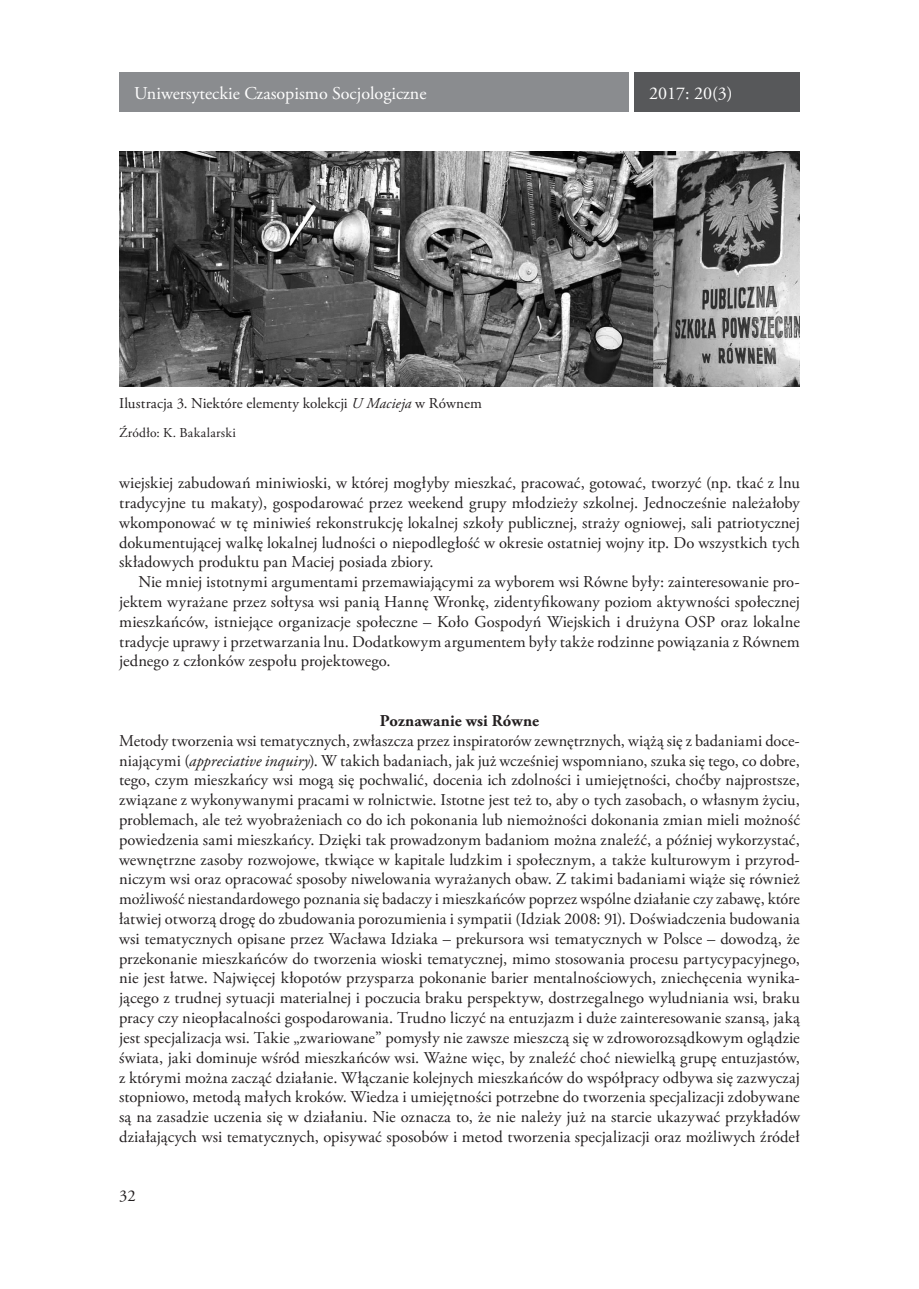
<style>
.page{position:relative;width:919px;height:1289px;background:#fff}
.page>*{position:absolute;margin:0;border:0;box-sizing:border-box;transform-origin:0 0}
.t1{font:18px "Adobe Garamond Pro";color:#fff}
.t2{font:16.5px/19.8px "Adobe Garamond Pro";letter-spacing:.005em;color:#231f20;text-align:justify}
.t3{font:700 16.5px "Adobe Garamond Pro";letter-spacing:.005em;color:#231f20}
.t4{font:15px "Adobe Garamond Pro";letter-spacing:.005em;color:#231f20}
.t5{font:13.5px "Adobe Garamond Pro";letter-spacing:.015em;color:#231f20}
.s1{font-style:italic}
</style>
<div class="page">
<div style="left:119px;top:72px;width:509px;height:40px;background:#8a8c8f"></div>
<div style="left:634px;top:72px;width:165px;height:40px;background:#57585a"></div>
<img style="left:119px;top:151px;width:680px;height:235px">
<p class="t1" style="left:134px;top:82px;width:294px">Uniwersyteckie Czasopismo Socjologiczne</p>
<p class="t4" style="left:119px;top:394px;width:364px">Ilustracja 3. Niektóre elementy kolekcji <span class="s1">U Macieja</span> w Równem</p>
<p class="t5" style="left:119px;top:424px;width:118px">Źródło: K. Bakalarski</p>
<p class="t1" style="left:649px;top:82px;width:85px">2017: 20(3)</p>
<p class="t2" style="left:119px;top:473px;width:682px">wiejskiej zabudowań miniwioski, w której mogłyby mieszkać, pracować, gotować, tworzyć (np. tkać z lnu tradycyjne tu makaty), gospodarować przez weekend grupy młodzieży szkolnej. Jednocześnie należałoby wkomponować w tę miniwieś rekonstrukcję lokalnej szkoły publicznej, straży ogniowej, sali patriotycznej dokumentującej walkę lokalnej ludności o niepodległość w okresie ostatniej wojny itp. Do wszystkich tych składowych produktu pan Maciej posiada zbiory.</p>
<p class="t2" style="left:119px;top:572px;width:682px;text-indent:20px">Nie mniej istotnymi argumentami przemawiającymi za wyborem wsi Równe były: zainteresowanie pro&shy;jektem wyrażane przez sołtysa wsi panią Hannę Wronkę, zidentyfikowany poziom aktywności społecznej mieszkańców, istniejące organizacje społeczne – Koło Gospodyń Wiejskich i drużyna OSP oraz lokalne tradycje uprawy i przetwarzania lnu. Dodatkowym argumentem były także rodzinne powiązania z Równem jednego z członków zespołu projektowego.</p>
<p class="t3" style="left:380px;top:711px;width:160px">Poznawanie wsi Równe</p>
<p class="t2" style="left:119px;top:731px;width:682px">Metody tworzenia wsi tematycznych, zwłaszcza przez inspiratorów zewnętrznych, wiążą się z badaniami doce&shy;niającymi (<span class="s1">appreciative inquiry</span>). W takich badaniach, jak już wcześniej wspomniano, szuka się tego, co dobre, tego, czym mieszkańcy wsi mogą się pochwalić, docenia ich zdolności i umiejętności, choćby najprostsze, związane z wykonywanymi pracami w rolnictwie. Istotne jest też to, aby o tych zasobach, o własnym życiu, problemach, ale też wyobrażeniach co do ich pokonania lub niemożności dokonania zmian mieli możność powiedzenia sami mieszkańcy. Dzięki tak prowadzonym badaniom można znaleźć, a później wykorzystać, wewnętrzne zasoby rozwojowe, tkwiące w kapitale ludzkim i społecznym, a także kulturowym i przyrod&shy;niczym wsi oraz opracować sposoby niwelowania wyrażanych obaw. Z takimi badaniami wiąże się również możliwość niestandardowego poznania się badaczy i mieszkańców poprzez wspólne działanie czy zabawę, które łatwiej otworzą drogę do zbudowania porozumienia i sympatii (Idziak 2008: 91). Doświadczenia budowania wsi tematycznych opisane przez Wacława Idziaka – prekursora wsi tematycznych w Polsce – dowodzą, że przekonanie mieszkańców do tworzenia wioski tematycznej, mimo stosowania procesu partycypacyjnego, nie jest łatwe. Najwięcej kłopotów przysparza pokonanie barier mentalnościowych, zniechęcenia wynika&shy;jącego z trudnej sytuacji materialnej i poczucia braku perspektyw, dostrzegalnego wyludniania wsi, braku pracy czy nieopłacalności gospodarowania. Trudno liczyć na entuzjazm i duże zainteresowanie szansą, jaką jest specjalizacja wsi. Takie „zwariowane” pomysły nie zawsze mieszczą się w zdroworozsądkowym oglądzie świata, jaki dominuje wśród mieszkańców wsi. Ważne więc, by znaleźć choć niewielką grupę entuzjastów, z którymi można zacząć działanie. Włączanie kolejnych mieszkańców do współpracy odbywa się zazwyczaj stopniowo, metodą małych kroków. Wiedza i umiejętności potrzebne do tworzenia specjalizacji zdobywane są na zasadzie uczenia się w działaniu. Nie oznacza to, że nie należy już na starcie ukazywać przykładów działających wsi tematycznych, opisywać sposobów i metod tworzenia specjalizacji oraz możliwych źródeł</p>
<p class="t2" style="left:119px;top:1186px;width:18px">32</p>
</div>
